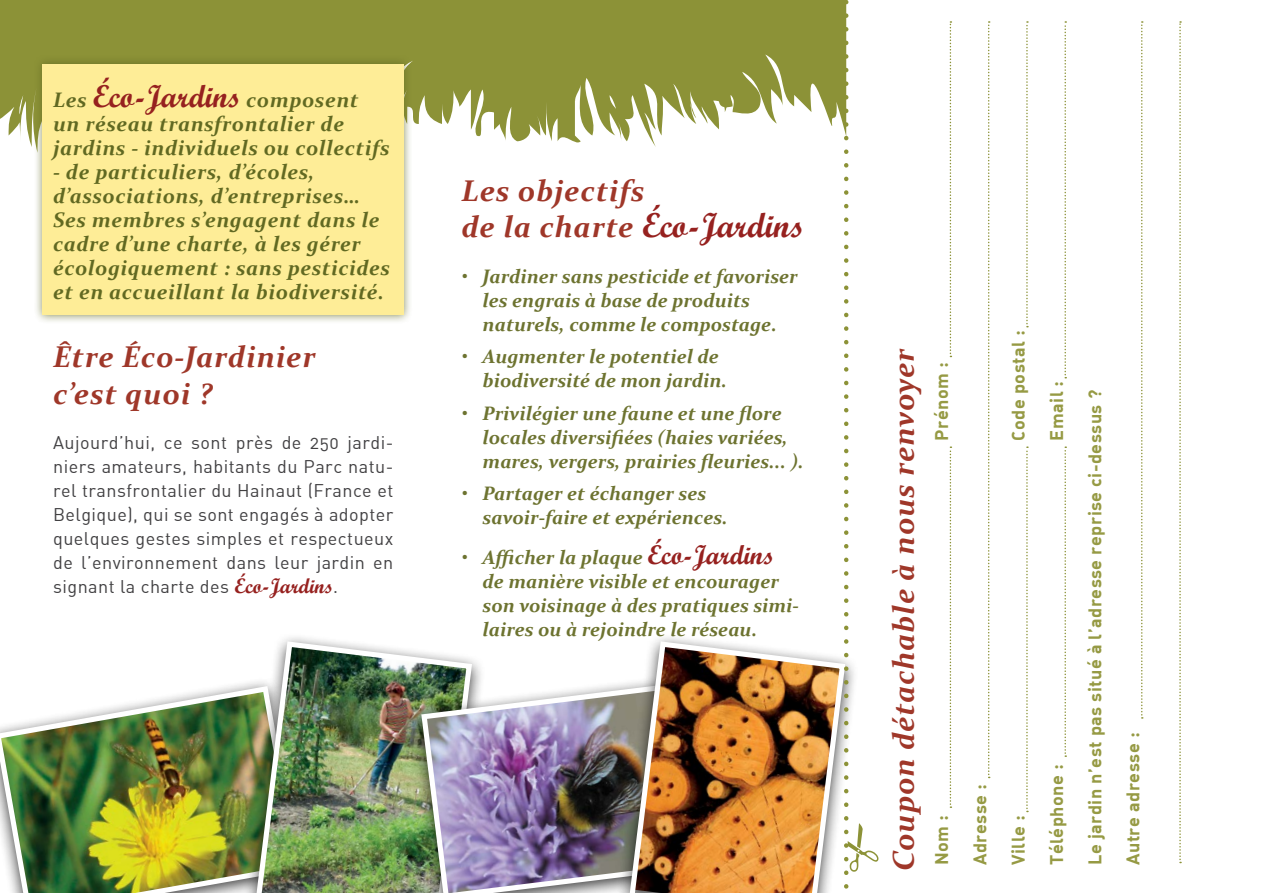
<style>
.page{position:relative;width:1263px;height:893px;background:#fff}
.page>*{position:absolute;margin:0;border:0;box-sizing:border-box;transform-origin:0 0}
.t1{font:34.5px "Script MT Bold";color:#96211f}
.t2{font:italic 700 30px/36px "Constantia";letter-spacing:.025em;color:#9f3729}
.t3{font:italic 700 21px/24px "Constantia";letter-spacing:.025em;color:#616922}
.t4{font:italic 700 19.5px/24px "Constantia";color:#6d7330}
.t5{font:18px/24px "DIN Alternate";letter-spacing:.025em;color:#414042;text-align:justify}
.t6{font:700 18px/38.2px "DIN Alternate";letter-spacing:.025em;color:#969a44}
.s1{font-family:"Script MT Bold";font-weight:400;font-style:normal;font-size:31.5px;color:#96211f}
.s2{font-family:"Script MT Bold";font-size:21px;color:#96211f}
.s3{font-family:"Constantia";font-weight:700;font-style:italic;font-size:30px;color:#9f3729}
.s4{font-family:"Script MT Bold";font-weight:400;font-style:normal;font-size:27px;color:#96211f}
</style>
<div class="page">
<svg style="left:0;top:0;width:844px;height:147px;fill:#8c9237"></svg>
<img style="left:0;top:684px;width:241px;height:209px">
<div style="left:241px;top:632px;width:244px;height:261px;background:#000;opacity:.75"></div>
<img style="left:251px;top:638px;width:224px;height:255px">
<div style="left:408px;top:672px;width:324px;height:221px;background:#000;opacity:.75"></div>
<img style="left:418px;top:678px;width:196px;height:215px">
<div style="left:614px;top:632px;width:244px;height:261px;background:#000;opacity:.75"></div>
<img style="left:624px;top:638px;width:220px;height:255px">
<svg style="left:950px;top:21px;width:1px;height:336px"></svg>
<svg style="left:950px;top:446px;width:1px;height:362px"></svg>
<svg style="left:988px;top:21px;width:2px;height:757px"></svg>
<svg style="left:1026px;top:21px;width:2px;height:306px"></svg>
<svg style="left:1026px;top:446px;width:2px;height:366px"></svg>
<svg style="left:1064px;top:21px;width:2px;height:357px"></svg>
<svg style="left:1064px;top:446px;width:2px;height:311px"></svg>
<svg style="left:1141px;top:21px;width:2px;height:698px"></svg>
<svg style="left:1179px;top:21px;width:2px;height:842px"></svg>
<svg style="left:844px;top:0;width:35px;height:893px"></svg>
<div style="left:34px;top:55px;width:379px;height:269px;background:#616922;opacity:.75"></div>
<div style="left:43px;top:64px;width:361px;height:251px;background:#feed97"></div>
<p class="t3" style="left:53px;top:87px;width:338px">Les <span class="s1">Éco-Jardins</span> composent un réseau transfrontalier de jardins - individuels ou collectifs</p>
<p class="t3" style="left:53px;top:159px;width:338px">- de particuliers, d’écoles, d’associations, d’entreprises…<br>Ses membres s’engagent dans le cadre d’une charte, à les gérer écologiquement : sans pesticides et en accueillant la biodiversité.</p>
<h2 class="t2" style="left:53px;top:338px;width:264px">Être Éco-Jardinier c’est quoi ?</h2>
<p class="t5" style="left:53px;top:430px;width:342px">Aujourd’hui, ce sont près de 250 jardi&shy;niers amateurs, habitants du Parc natu&shy;rel transfrontalier du Hainaut (France et Belgique), qui se sont engagés à adopter quelques gestes simples et respectueux de l’environnement dans leur jardin en signant la charte des <span class="s2">Éco-Jardins</span>.</p>
<h2 class="t2" style="left:461px;top:171px;width:185px">Les objectifs</h2>
<h1 class="t1" style="left:461px;top:204px;width:344px"><span class="s3">de la charte</span> Éco-Jardins</h1>
<p class="t4" style="left:483px;top:263px;width:317px;text-indent:-21px">• Jardiner sans pesticide et favoriser les engrais à base de produits naturels, comme le compostage.</p>
<p class="t4" style="left:483px;top:344px;width:246px;text-indent:-21px">• Augmenter le potentiel de biodiversité de mon jardin.</p>
<p class="t4" style="left:483px;top:400px;width:322px;text-indent:-21px">• Privilégier une faune et une flore locales diversifiées (haies variées, mares, vergers, prairies fleuries... ).</p>
<p class="t4" style="left:483px;top:481px;width:247px;text-indent:-21px">• Partager et échanger ses savoir-faire et expériences.</p>
<p class="t4" style="left:483px;top:545px;width:318px;text-indent:-21px">• Afficher la plaque <span class="s4">Éco-Jardins </span>de manière visible et encourager son voisinage à des pratiques simi&shy;laires ou à rejoindre le réseau.</p>
<h2 class="t2" style="left:884px;top:871px;width:524px;rotate:-90deg">Coupon détachable à nous renvoyer</h2>
<p class="t6" style="left:922px;top:440px;width:80px;rotate:-90deg">Prénom :</p>
<p class="t6" style="left:922px;top:865px;width:52px;rotate:-90deg">Nom :</p>
<p class="t6" style="left:998px;top:440px;width:112px;rotate:-90deg">Code postal :</p>
<p class="t6" style="left:960px;top:865px;width:83px;rotate:-90deg">Adresse :<br>Ville :</p>
<p class="t6" style="left:1037px;top:865px;width:486px;text-indent:424px;rotate:-90deg">Email :<br>Le jardin n’est pas situé à l’adresse reprise ci-dessus ?<br>Autre adresse :</p>
<p class="t6" style="left:1037px;top:865px;width:102px;rotate:-90deg">Téléphone :</p>
</div>
